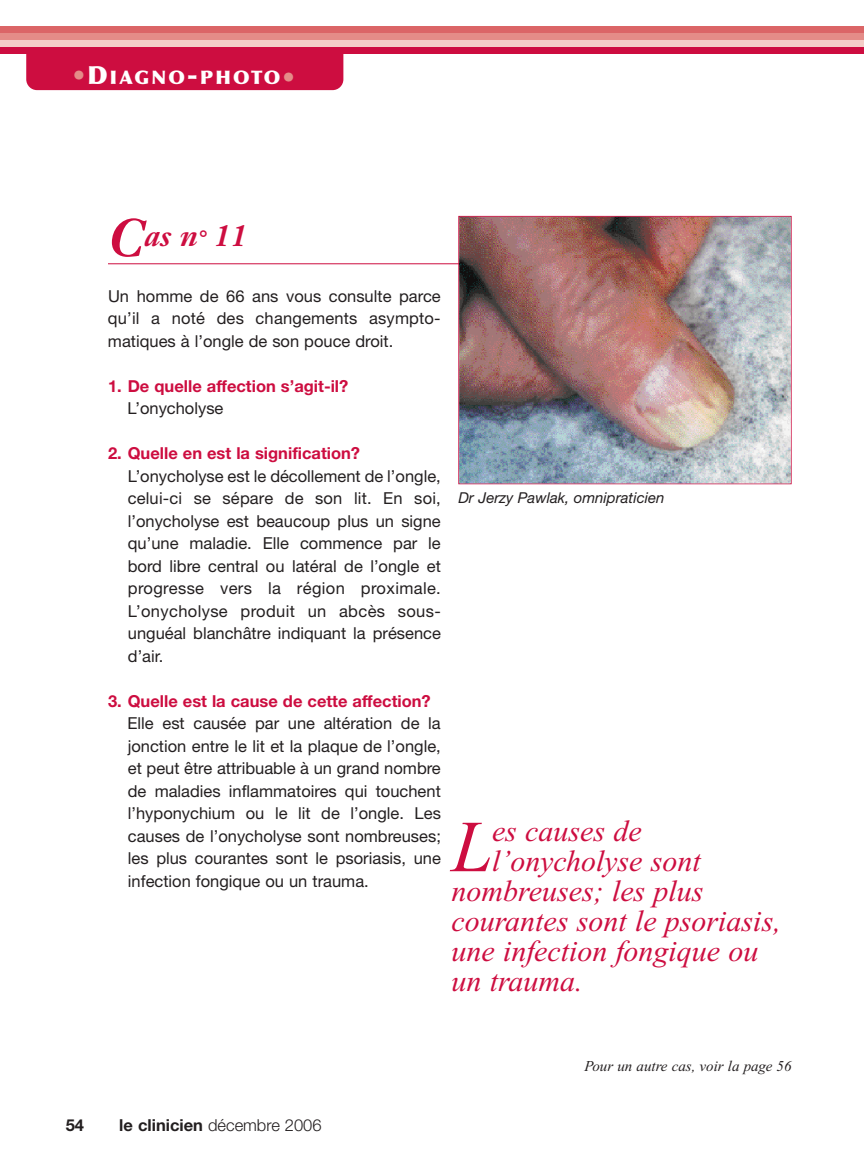
<style>
.page{position:relative;width:864px;height:1175px;background:#fff}
.page>*{position:absolute;margin:0;border:0;box-sizing:border-box;transform-origin:0 0}
.t1{font:italic 73.2px "Times";color:#cd0d40}
.t2{font:italic 30px "Times";color:#cd0d40}
.t3{font:italic 700 30px "Janson Text";color:#cd0d40}
.t4{font:900 18.75px "Optima";letter-spacing:.12em;color:#fff}
.t5{font:16.5px/22.5px "Helvetica Neue";color:#231f20;text-align:justify}
.t6{font:700 16.5px "Helvetica Neue";color:#cd0d40}
.t7{font:300 16.5px "Helvetica Neue";color:#231f20}
.t8{font:700 16.5px "Helvetica Neue";color:#231f20}
.t9{font:italic 15px "Helvetica Neue";color:#231f20}
.t10{font:italic 15px "Times";color:#231f20}
.s1{font-size:24.9px;color:#e48c88}
.s2{font-size:24.9px}
.s3{font-size:52.5px}
.s4{font-size:22.5px}
.s5{font-weight:700}
</style>
<div class="page">
<div style="left:26px;top:41px;width:317px;height:49px;background:#cd0d40;border-radius:11px"></div>
<div style="left:0;top:47px;width:864px;height:7px;background:#cd0d40"></div>
<div style="left:0;top:40px;width:864px;height:7px;background:#f4cdc7"></div>
<div style="left:0;top:33px;width:864px;height:7px;background:#e48c88"></div>
<div style="left:0;top:26px;width:864px;height:7px;background:#db6567"></div>
<hr style="left:108px;top:263px;width:414px;height:1px;background:#cd0d40">
<img style="left:459px;top:217px;width:332px;height:266px">
<img style="left:459px;top:263px;width:63px;height:1px">
<p class="t4" style="left:73px;top:69px;width:224px"><span class="s1">•</span><span class="s2">D</span>IAGNO<span class="s2">-</span>PHOTO<span class="s1">•</span></p>
<h2 class="t3" style="left:108px;top:224px;width:141px"><span class="s3">C</span>as n<span class="s4">°</span> 11</h2>
<p class="t5" style="left:108px;top:286px;width:334px">Un homme de 66 ans vous consulte parce qu’il a noté des changements asympto&shy;matiques à l’ongle de son pouce droit.</p>
<p class="t6" style="left:108px;top:380px;width:242px">1. De quelle affection s’agit-il?</p>
<p class="t5" style="left:128px;top:398px;width:97px">L’onycholyse</p>
<p class="t6" style="left:108px;top:447px;width:254px">2. Quelle en est la signification?</p>
<p class="t5" style="left:128px;top:466px;width:315px">L’onycholyse est le décollement de l’ongle, celui-ci se sépare de son lit. En soi, l’onycholyse est beaucoup plus un signe qu’une maladie. Elle commence par le bord libre central ou latéral de l’ongle et progresse vers la région proximale.<br>L’onycholyse produit un abcès sous&shy;unguéal blanchâtre indiquant la présence d’air.</p>
<p class="t6" style="left:108px;top:695px;width:324px">3. Quelle est la cause de cette affection?</p>
<p class="t5" style="left:128px;top:713px;width:315px">Elle est causée par une altération de la jonction entre le lit et la plaque de l’ongle, et peut être attribuable à un grand nombre de maladies inflammatoires qui touchent l’hyponychium ou le lit de l’ongle. Les causes de l’onycholyse sont nombreuses; les plus courantes sont le psoriasis, une infection fongique ou un trauma.</p>
<p class="t9" style="left:458px;top:492px;width:208px">Dr Jerzy Pawlak, omnipraticien</p>
<h1 class="t1" style="left:452px;top:820px;width:42px">L</h1>
<h2 class="t2" style="left:492px;top:820px;width:151px">es causes de</h2>
<h2 class="t2" style="left:492px;top:850px;width:210px">l’onycholyse sont</h2>
<h2 class="t2" style="left:452px;top:880px;width:254px">nombreuses; les plus</h2>
<h2 class="t2" style="left:452px;top:910px;width:331px">courantes sont le psoriasis,</h2>
<h2 class="t2" style="left:452px;top:940px;width:308px">une infection fongique ou</h2>
<h2 class="t2" style="left:452px;top:970px;width:133px">un trauma.</h2>
<p class="t8" style="left:66px;top:1119px;width:20px">54</p>
<p class="t7" style="left:119px;top:1119px;width:204px"><span class="s5">le clinicien</span> décembre 2006</p>
<p class="t10" style="left:584px;top:1060px;width:209px">Pour un autre cas, voir la page 56</p>
</div>
